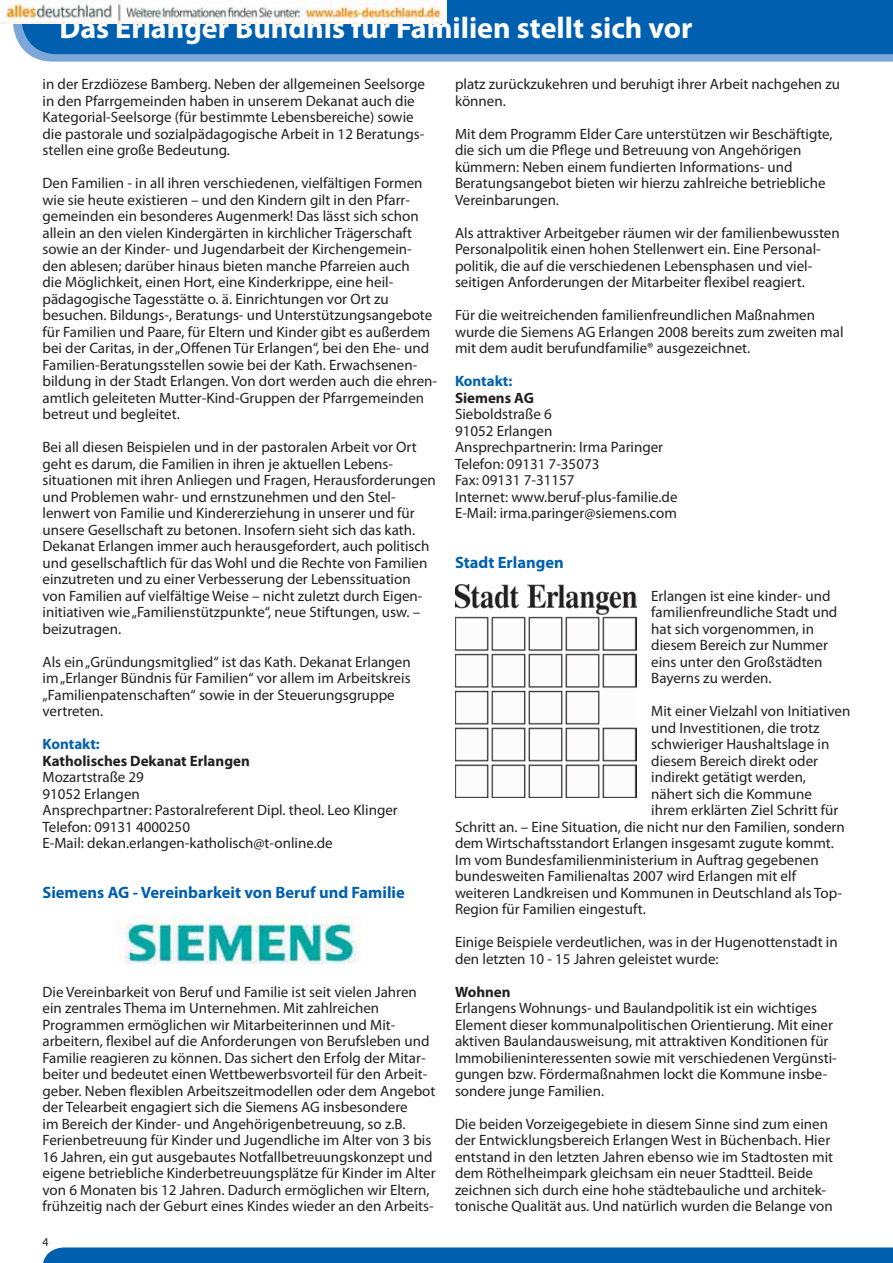
<style>
.page{position:relative;width:893px;height:1263px;background:#fff}
.page>*{position:absolute;margin:0;border:0;box-sizing:border-box;transform-origin:0 0}
.t1{font:700 30px "Myriad Pro";color:#fff}
.t2{font:700 16.5px "Myriad Pro";color:#0060af}
.t3{font:15px/16.5px "Myriad Pro";color:#231f20}
.t4{font:700 15px "Myriad Pro";color:#231f20}
.t5{font:700 15px "Myriad Pro";color:#0060af}
.t6{font:12px "Myriad Pro";color:#231f20}
</style>
<div class="page">
<svg style="left:13px;top:24px;width:879px;height:38px;background:#85acda"></svg>
<div style="left:21px;top:0;width:871px;height:54px;background:#0060af"></div>
<svg style="left:892px;top:0;width:1px;height:62px"></svg>
<div style="left:43px;top:1247px;width:850px;height:16px;background:#0060af"></div>
<img style="left:118px;top:916px;width:242px;height:48px">
<img style="left:455px;top:584px;width:182px;height:213px">
<img style="left:0;top:0;width:446px;height:24px">
<h1 class="t1" style="left:60px;top:17px;width:635px">Das Erlanger Bündnis für Familien stellt sich vor</h1>
<p class="t3" style="left:43px;top:78px;width:384px">in der Erzdiözese Bamberg. Neben der allgemeinen Seelsorge in den Pfarrgemeinden haben in unserem Dekanat auch die Kategorial-Seelsorge (für bestimmte Lebens bereiche) sowie die pastorale und sozialpädagogische Arbeit in 12 Beratungs&shy;stellen eine große Bedeutung.</p>
<p class="t3" style="left:43px;top:177px;width:396px">Den Familien - in all ihren verschiedenen, vielfältigen Formen wie sie heute existieren – und den Kindern gilt in den Pfarr&shy;gemeinden ein besonderes Augenmerk! Das lässt sich schon allein an den vielen Kindergärten in kirchlicher Trägerschaft sowie an der Kinder- und Jugendarbeit der Kirchengemein&shy;den ablesen; darüber hinaus bieten manche Pfarreien auch<br>die Möglichkeit, einen Hort, eine Kinder krippe, eine heil&shy;pädagogische Tagesstätte o. ä. Einrichtungen vor Ort zu besuchen. Bildungs-, Beratungs- und Unterstützungsangebote für Familien und Paare, für Eltern und Kinder gibt es außerdem bei der Caritas, in der „Offenen Tür Erlangen“, bei den Ehe- und Familien-Beratungsstellen sowie bei der Kath. Erwachsenen&shy;bildung in der Stadt Erlangen. Von dort werden auch die ehren&shy;amtlich geleiteten Mutter-Kind-Gruppen der Pfarrgemeinden betreut und begleitet.</p>
<p class="t3" style="left:43px;top:441px;width:395px">Bei all diesen Beispielen und in der pastoralen Arbeit vor Ort geht es darum, die Familien in ihren je aktuellen Lebens&shy;situationen mit ihren Anliegen und Fragen, Herausforderungen und Problemen wahr- und ernstzunehmen und den Stel&shy;lenwert von Familie und Kinder erziehung in unserer und für unsere Gesellschaft zu betonen. Insofern sieht sich das kath.<br>Dekanat Erlangen immer auch herausgefordert, auch politisch und gesellschaftlich für das Wohl und die Rechte von Familien einzutreten und zu einer Verbesserung der Lebenssituation von Familien auf vielfältige Weise – nicht zuletzt durch Eigen&shy;initiativen wie „Familienstützpunkte“, neue Stiftungen, usw. – bei zutragen.</p>
<p class="t3" style="left:43px;top:655px;width:370px">Als ein „Gründungsmitglied“ ist das Kath. Dekanat Erlangen im „Erlanger Bündnis für Familien“ vor allem im Arbeitskreis „Familienpatenschaften“ sowie in der Steuerungsgruppe vertreten.</p>
<p class="t5" style="left:43px;top:739px;width:59px">Kontakt:</p>
<p class="t4" style="left:43px;top:755px;width:209px">Katholisches Dekanat Erlangen</p>
<p class="t3" style="left:43px;top:771px;width:357px">Mozartstraße 29<br>91052 Erlangen<br>Ansprechpartner: Pastoralreferent Dipl. theol. Leo Klinger Telefon: 09131 4000250<br>E-Mail: dekan.erlangen-katholisch@t-online.de</p>
<p class="t2" style="left:43px;top:886px;width:364px">Siemens AG - Vereinbarkeit von Beruf und Familie</p>
<p class="t3" style="left:455px;top:78px;width:387px">platz zurückzukehren und beruhigt ihrer Arbeit nach gehen zu können.</p>
<p class="t3" style="left:455px;top:127px;width:379px">Mit dem Programm Elder Care unterstützen wir Beschäftigte, die sich um die Pflege und Betreuung von Angehörigen kümmern: Neben einem fundierten Informations- und Beratungsangebot bieten wir hierzu zahlreiche betriebliche Vereinbarungen.</p>
<p class="t3" style="left:455px;top:226px;width:386px">Als attraktiver Arbeitgeber räumen wir der familienbewussten Personalpolitik einen hohen Stellenwert ein. Eine Personal&shy;politik, die auf die verschiedenen Lebensphasen und viel&shy;seitigen Anforderungen der Mitarbeiter flexibel reagiert.</p>
<p class="t3" style="left:455px;top:309px;width:390px">Für die weitreichenden familienfreundlichen Maßnahmen wurde die Siemens AG Erlangen 2008 bereits zum zweiten mal mit dem audit berufundfamilie® ausgezeichnet.</p>
<p class="t5" style="left:455px;top:376px;width:59px">Kontakt:</p>
<p class="t4" style="left:455px;top:392px;width:80px">Siemens AG</p>
<p class="t3" style="left:455px;top:408px;width:224px">Sieboldstraße 6<br>91052 Erlangen<br>Ansprechpartnerin: Irma Paringer<br>Telefon: 09131 7-35073<br>Fax: 09131 7-31157<br>Internet: www.beruf-plus-familie.de<br>E-Mail: irma.paringer@siemens.com</p>
<p class="t2" style="left:455px;top:556px;width:110px">Stadt Erlangen</p>
<p class="t3" style="left:651px;top:589px;width:188px">Erlangen ist eine kinder- und familienfreundliche Stadt und hat sich vorgenommen, in diesem Bereich zur Nummer eins unter den Großstädten<br>Bayerns zu werden.</p>
<p class="t3" style="left:651px;top:705px;width:201px">Mit einer Vielzahl von Initiativen</p>
<p class="t3" style="left:651px;top:721px;width:170px">und Investitionen, die trotz</p>
<p class="t3" style="left:651px;top:738px;width:180px">schwieriger Haushaltslage in</p>
<p class="t3" style="left:651px;top:754px;width:168px">diesem Bereich direkt oder</p>
<p class="t3" style="left:651px;top:771px;width:156px">indirekt getätigt werden,</p>
<p class="t3" style="left:651px;top:787px;width:162px">nähert sich die Kommune</p>
<p class="t3" style="left:651px;top:804px;width:189px">ihrem erklärten Ziel Schritt für</p>
<p class="t3" style="left:455px;top:820px;width:391px">Schritt an. – Eine Situation, die nicht nur den Familien, sondern</p>
<p class="t3" style="left:455px;top:837px;width:381px">dem Wirtschaftsstandort Erlangen insgesamt zugute kommt.</p>
<p class="t3" style="left:455px;top:853px;width:365px">Im vom Bundesfamilienministerium in Auftrag gegebenen</p>
<p class="t3" style="left:455px;top:870px;width:343px">bundesweiten Familienaltas 2007 wird Erlangen mit elf</p>
<p class="t3" style="left:455px;top:886px;width:389px">weiteren Landkreisen und Kommunen in Deutschland als Top-</p>
<p class="t3" style="left:455px;top:903px;width:192px">Region für Familien eingestuft.</p>
<p class="t3" style="left:455px;top:936px;width:384px">Einige Beispiele verdeutlichen, was in der Hugenottenstadt in den letzten 10 - 15 Jahren geleistet wurde:</p>
<p class="t4" style="left:455px;top:986px;width:57px">Wohnen</p>
<p class="t3" style="left:455px;top:1002px;width:383px">Erlangens Wohnungs- und Baulandpolitik ist ein wichtiges Element dieser kommunalpolitischen Orientierung. Mit einer aktiven Baulandausweisung, mit attraktiven Konditionen für Immobilieninteressenten sowie mit verschiedenen Vergünsti&shy;gungen bzw. Fördermaßnahmen lockt die Kommune insbe&shy;sondere junge Familien.</p>
<p class="t3" style="left:455px;top:1117px;width:380px">Die beiden Vorzeigegebiete in diesem Sinne sind zum einen der Entwicklungsbereich Erlangen West in Büchenbach. Hier entstand in den letzten Jahren ebenso wie im Stadtosten mit dem Röthelheimpark gleichsam ein neuer Stadtteil. Beide zeichnen sich durch eine hohe städtebauliche und architek&shy;tonische Qualität aus. Und natürlich wurden die Belange von</p>
<p class="t3" style="left:43px;top:985px;width:395px">Die Vereinbarkeit von Beruf und Familie ist seit vielen Jahren ein zentrales Thema im Unternehmen. Mit zahlreichen Programmen ermöglichen wir Mitarbeiterinnen und Mit&shy;arbeitern, flexibel auf die Anforderungen von Berufsleben und Familie reagieren zu können. Das sichert den Erfolg der Mitar&shy;beiter und bedeutet einen Wettbewerbsvorteil für den Arbeit&shy;geber. Neben flexiblen Arbeitszeitmodellen oder dem Angebot der Telearbeit engagiert sich die Siemens AG ins besondere<br>im Bereich der Kinder- und Angehörigenbetreuung, so z.B.<br>Ferienbetreuung für Kinder und Jugendliche im Alter von 3 bis 16 Jahren, ein gut ausgebautes Notfallbetreuungskonzept und eigene betriebliche Kinderbetreuungsplätze für Kinder im Alter von 6 Monaten bis 12 Jahren. Dadurch ermöglichen wir Eltern, frühzeitig nach der Geburt eines Kindes wieder an den Arbeits-</p>
<p class="t6" style="left:43px;top:1238px;width:8px">4</p>
</div>
